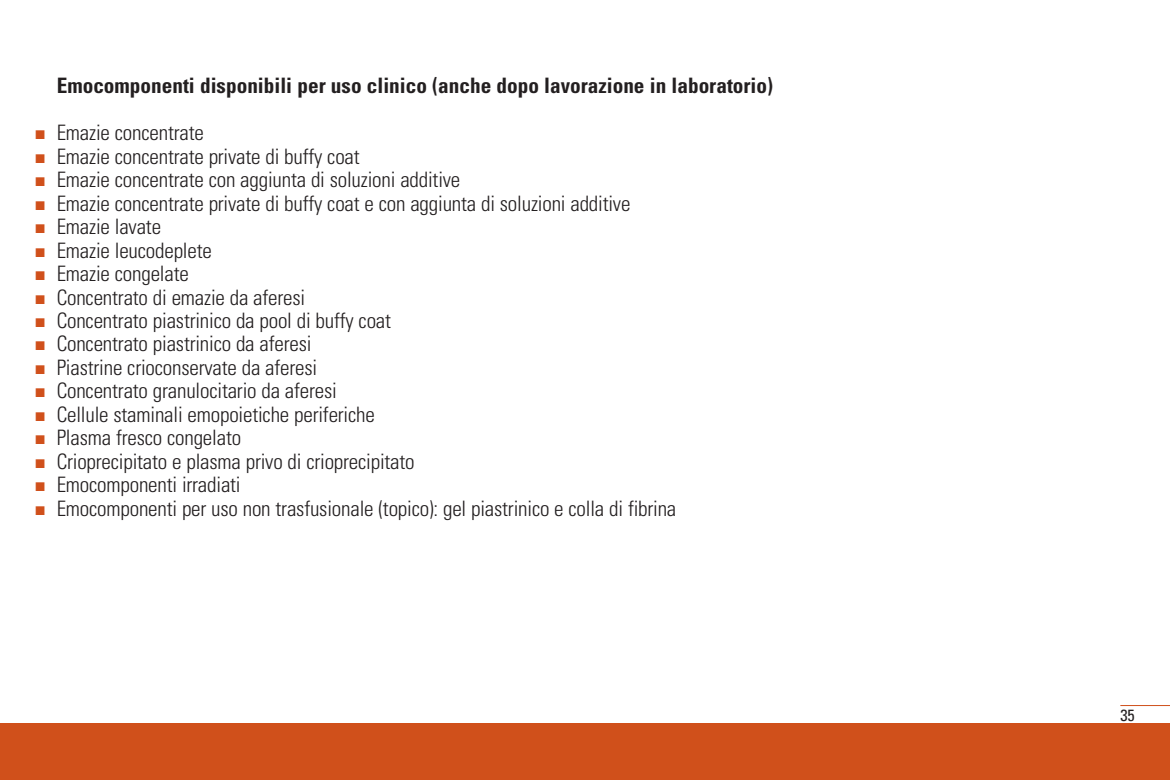
<style>
.page{position:relative;width:1170px;height:780px;background:#fff}
.page>*{position:absolute;margin:0;border:0;box-sizing:border-box;transform-origin:0 0}
.t1{font:300 condensed 21.25px "Univers";letter-spacing:-.01em;color:#231f20}
.t2{font:700 condensed 21.25px "Univers";color:#231f20}
.t3{font:condensed 16.25px "Univers";color:#231f20}
.s1{color:#d0501b}
</style>
<div class="page">
<div style="left:0;top:723px;width:1169px;height:57px;background:#d0501b"></div>
<hr style="left:1120px;top:705px;width:49px;height:1px;background:#d0501b">
<p class="t2" style="left:57px;top:78px;width:717px">Emocomponenti disponibili per uso clinico (anche dopo lavorazione in laboratorio)</p>
<p class="t1" style="left:35px;top:125px;width:170px"><span class="s1">■</span> Emazie concentrate</p>
<p class="t1" style="left:35px;top:148px;width:326px"><span class="s1">■</span> Emazie concentrate private di buffy coat</p>
<p class="t1" style="left:35px;top:172px;width:426px"><span class="s1">■</span> Emazie concentrate con aggiunta di soluzioni additive</p>
<p class="t1" style="left:35px;top:195px;width:596px"><span class="s1">■</span> Emazie concentrate private di buffy coat e con aggiunta di soluzioni additive</p>
<p class="t1" style="left:35px;top:219px;width:127px"><span class="s1">■</span> Emazie lavate</p>
<p class="t1" style="left:35px;top:242px;width:178px"><span class="s1">■</span> Emazie leucodeplete</p>
<p class="t1" style="left:35px;top:266px;width:155px"><span class="s1">■</span> Emazie congelate</p>
<p class="t1" style="left:35px;top:289px;width:271px"><span class="s1">■</span> Concentrato di emazie da aferesi</p>
<p class="t1" style="left:35px;top:312px;width:357px"><span class="s1">■</span> Concentrato piastrinico da pool di buffy coat</p>
<p class="t1" style="left:35px;top:336px;width:277px"><span class="s1">■</span> Concentrato piastrinico da aferesi</p>
<p class="t1" style="left:35px;top:359px;width:283px"><span class="s1">■</span> Piastrine crioconservate da aferesi</p>
<p class="t1" style="left:35px;top:383px;width:303px"><span class="s1">■</span> Concentrato granulocitario da aferesi</p>
<p class="t1" style="left:35px;top:406px;width:341px"><span class="s1">■</span> Cellule staminali emopoietiche periferiche</p>
<p class="t1" style="left:35px;top:430px;width:207px"><span class="s1">■</span> Plasma fresco congelato</p>
<p class="t1" style="left:35px;top:453px;width:381px"><span class="s1">■</span> Crioprecipitato e plasma privo di crioprecipitato</p>
<p class="t1" style="left:35px;top:477px;width:207px"><span class="s1">■</span> Emocomponenti irradiati</p>
<p class="t1" style="left:35px;top:500px;width:642px"><span class="s1">■</span> Emocomponenti per uso non trasfusionale (topico): gel piastrinico e colla di fibrina</p>
<p class="t3" style="left:1120px;top:709px;width:16px">35</p>
</div>
